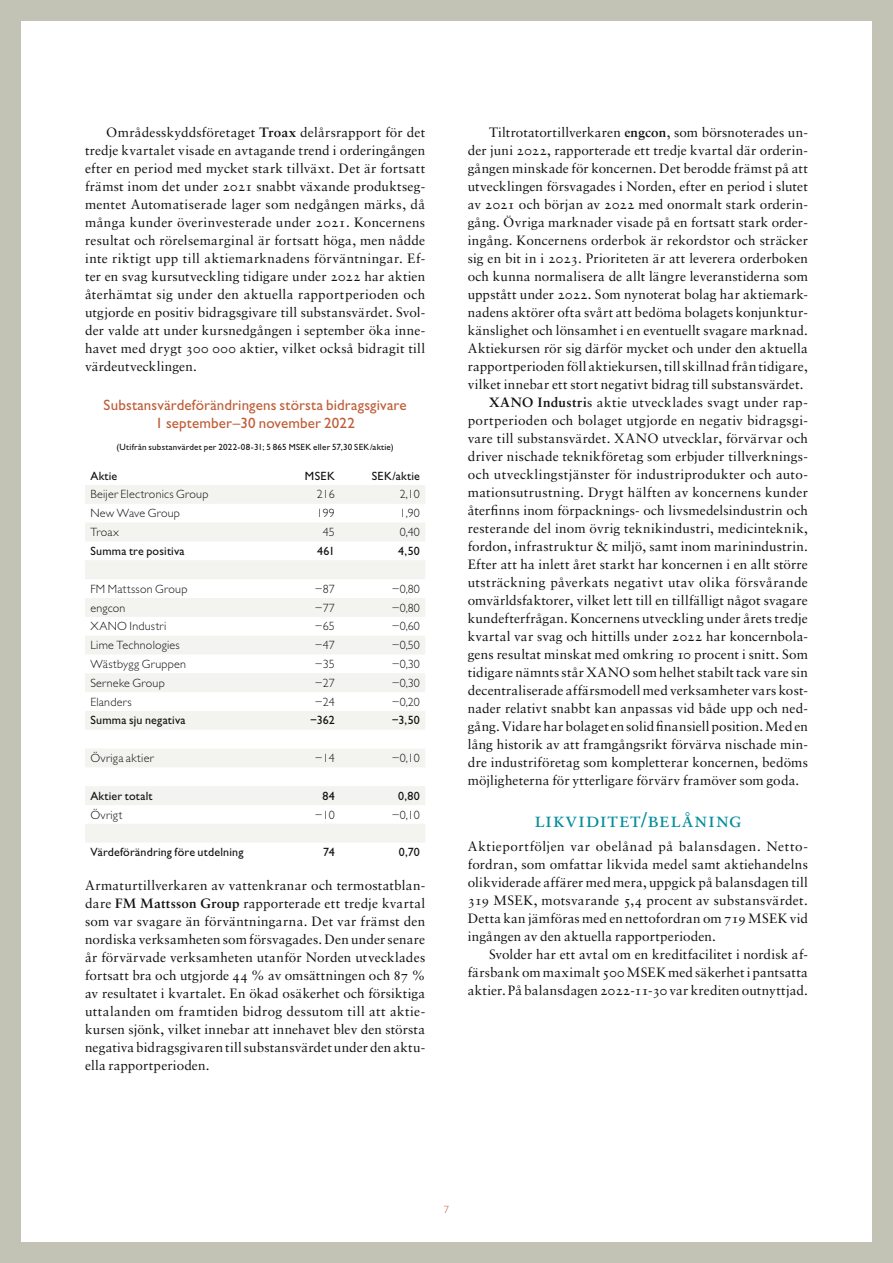
<style>
.page{position:relative;width:893px;height:1263px;background:#c2c2b5}
.page>*{position:absolute;margin:0;border:0;box-sizing:border-box;transform-origin:0 0}
.t1{font:21px "Sabon LT Std";letter-spacing:.035em;color:#008d9b}
.t2{font:15px/18px "Gill Sans Std";letter-spacing:.01em;color:#be5c36;text-align:center}
.t3{font:13.5px/18px "Sabon LT Std";letter-spacing:.015em;color:#11110f;text-align:justify}
.t4{font:13.5px "Sabon LT Std";letter-spacing:.035em;color:#11110f}
.t5{font:300 12px "Gill Sans Std";letter-spacing:.02em;color:#11110f}
.t6{font:12px "Gill Sans Std";letter-spacing:.015em;color:#11110f}
.t7{font:300 10.5px "Gill Sans Std";color:#be5c36}
.t8{font:9px "Gill Sans Std";letter-spacing:.025em;color:#11110f}
.s1{font-weight:700}
</style>
<div class="page">
<div style="left:21px;top:21px;width:851px;height:1221px;background:#fff"></div>
<svg style="left:85px;top:485px;width:340px;height:357px;fill:#f3f3f0"></svg>
<p class="t3" style="left:85px;top:123px;width:342px;text-indent:21px">Områdesskyddsföretaget <span class="s1">Troax</span> delårsrapport för det tredje kvartalet visade en avtagande trend i orderingången efter en period med mycket stark tillväxt. Det är fortsatt främst inom det under 2021 snabbt växande produktseg&shy;mentet Automatiserade lager som nedgången märks, då många kunder överinvesterade under 2021. Koncernens resultat och rörelsemarginal är fortsatt höga, men nådde inte riktigt upp till aktiemarknadens förväntningar. Ef&shy;ter en svag kursutveckling tidigare under 2022 har aktien återhämtat sig under den aktuella rapportperioden och utgjorde en positiv bidragsgivare till substansvärdet. Svol&shy;der valde att under kursnedgången i september öka inne&shy;havet med drygt 300 000 aktier, vilket också bidragit till värdeutvecklingen.</p>
<p class="t2" style="left:104px;top:396px;width:304px">Substansvärdeförändringens största bidragsgivare<br>1 september–30 november 2022</p>
<p class="t8" style="left:116px;top:442px;width:279px">(Utifrån substanvärdet per 2022-08-31; 5 865 MSEK eller 57,30 SEK/aktie)</p>
<p class="t6" style="left:90px;top:469px;width:29px">Aktie</p>
<p class="t6" style="left:305px;top:469px;width:31px">MSEK</p>
<p class="t6" style="left:372px;top:469px;width:50px">SEK/aktie</p>
<p class="t5" style="left:90px;top:488px;width:120px">Beijer Electronics Group</p>
<p class="t5" style="left:317px;top:488px;width:19px">216</p>
<p class="t5" style="left:400px;top:488px;width:22px">2,10</p>
<p class="t5" style="left:90px;top:506px;width:91px">New Wave Group</p>
<p class="t5" style="left:317px;top:506px;width:19px">199</p>
<p class="t5" style="left:400px;top:506px;width:22px">1,90</p>
<p class="t5" style="left:90px;top:525px;width:30px">Troax</p>
<p class="t5" style="left:323px;top:525px;width:13px">45</p>
<p class="t5" style="left:400px;top:525px;width:22px">0,40</p>
<p class="t6" style="left:90px;top:544px;width:96px">Summa tre positiva</p>
<p class="t6" style="left:317px;top:544px;width:19px">461</p>
<p class="t6" style="left:398px;top:544px;width:23px">4,50</p>
<p class="t5" style="left:90px;top:582px;width:99px">FM Mattsson Group</p>
<p class="t5" style="left:315px;top:582px;width:21px">−87</p>
<p class="t5" style="left:392px;top:582px;width:30px">−0,80</p>
<p class="t5" style="left:90px;top:601px;width:36px">engcon</p>
<p class="t5" style="left:315px;top:601px;width:21px">−77</p>
<p class="t5" style="left:392px;top:601px;width:30px">−0,80</p>
<p class="t5" style="left:90px;top:620px;width:78px">XANO Industri</p>
<p class="t5" style="left:315px;top:620px;width:21px">−65</p>
<p class="t5" style="left:392px;top:620px;width:30px">−0,60</p>
<p class="t5" style="left:90px;top:638px;width:91px">Lime Technologies</p>
<p class="t5" style="left:315px;top:638px;width:21px">−47</p>
<p class="t5" style="left:392px;top:638px;width:30px">−0,50</p>
<p class="t5" style="left:90px;top:657px;width:97px">Wästbygg Gruppen</p>
<p class="t5" style="left:315px;top:657px;width:21px">−35</p>
<p class="t5" style="left:392px;top:657px;width:30px">−0,30</p>
<p class="t5" style="left:90px;top:676px;width:76px">Serneke Group</p>
<p class="t5" style="left:315px;top:676px;width:21px">−27</p>
<p class="t5" style="left:392px;top:676px;width:30px">−0,30</p>
<p class="t5" style="left:90px;top:695px;width:43px">Elanders</p>
<p class="t5" style="left:315px;top:695px;width:21px">−24</p>
<p class="t5" style="left:392px;top:695px;width:30px">−0,20</p>
<p class="t6" style="left:90px;top:713px;width:97px">Summa sju negativa</p>
<p class="t6" style="left:310px;top:713px;width:26px">−362</p>
<p class="t6" style="left:392px;top:713px;width:30px">−3,50</p>
<p class="t5" style="left:90px;top:751px;width:65px">Övriga aktier</p>
<p class="t5" style="left:315px;top:751px;width:21px">−14</p>
<p class="t5" style="left:392px;top:751px;width:30px">−0,10</p>
<p class="t6" style="left:90px;top:789px;width:64px">Aktier totalt</p>
<p class="t6" style="left:322px;top:789px;width:14px">84</p>
<p class="t6" style="left:398px;top:789px;width:23px">0,80</p>
<p class="t5" style="left:90px;top:808px;width:34px">Övrigt</p>
<p class="t5" style="left:315px;top:808px;width:21px">−10</p>
<p class="t5" style="left:392px;top:808px;width:30px">−0,10</p>
<p class="t6" style="left:90px;top:845px;width:155px">Värdeförändring före utdelning</p>
<p class="t6" style="left:323px;top:845px;width:13px">74</p>
<p class="t6" style="left:399px;top:845px;width:23px">0,70</p>
<p class="t3" style="left:85px;top:876px;width:342px">Armaturtillverkaren av vattenkranar och termostatblan&shy;dare <span class="s1">FM Mattsson Group</span> rapporterade ett tredje kvartal som var svagare än förväntningarna. Det var främst den nordiska verksamheten som försvagades. Den under senare år förvärvade verksamheten utanför Norden utvecklades fortsatt bra och utgjorde 44 % av omsättningen och 87 % av resultatet i kvartalet. En ökad osäkerhet och försiktiga uttalanden om framtiden bidrog dessutom till att aktie&shy;kursen sjönk, vilket innebar att innehavet blev den största negativa bidragsgivaren till substansvärdet under den aktu&shy;ella rapportperioden.</p>
<p class="t3" style="left:489px;top:123px;width:320px">Tiltrotatortillverkaren <span class="s1">engcon</span>, som börsnoterades un-</p>
<p class="t3" style="left:468px;top:141px;width:342px">der juni 2022, rapporterade ett tredje kvartal där orderin-</p>
<p class="t3" style="left:468px;top:159px;width:342px">gången minskade för koncernen. Det berodde främst på att</p>
<p class="t3" style="left:468px;top:177px;width:342px">utvecklingen försvagades i Norden, efter en period i slutet</p>
<p class="t3" style="left:468px;top:195px;width:342px">av 2021 och början av 2022 med onormalt stark orderin-</p>
<p class="t3" style="left:468px;top:213px;width:342px">gång. Övriga marknader visade på en fortsatt stark order-</p>
<p class="t3" style="left:468px;top:231px;width:342px">ingång. Koncernens orderbok är rekordstor och sträcker</p>
<p class="t3" style="left:468px;top:249px;width:342px">sig en bit in i 2023. Prioriteten är att leverera orderboken</p>
<p class="t3" style="left:468px;top:267px;width:342px">och kunna normalisera de allt längre leveranstiderna som</p>
<p class="t3" style="left:468px;top:285px;width:342px">uppstått under 2022. Som nynoterat bolag har aktiemark-</p>
<p class="t3" style="left:468px;top:303px;width:342px">nadens aktörer ofta svårt att bedöma bolagets konjunktur-</p>
<p class="t3" style="left:468px;top:321px;width:342px">känslighet och lönsamhet i en eventuellt svagare marknad.</p>
<p class="t3" style="left:468px;top:339px;width:342px">Aktiekursen rör sig därför mycket och under den aktuella</p>
<p class="t3" style="left:468px;top:357px;width:342px">rapportperioden föll aktiekursen, till skillnad från tidigare,</p>
<p class="t3" style="left:468px;top:375px;width:337px">vilket innebar ett stort negativt bidrag till substansvärdet.</p>
<p class="t3" style="left:489px;top:393px;width:320px"><span class="s1">XANO Industri</span>s aktie utvecklades svagt under rap-</p>
<p class="t3" style="left:468px;top:411px;width:342px">portperioden och bolaget utgjorde en negativ bidragsgi-</p>
<p class="t3" style="left:468px;top:429px;width:342px">vare till substansvärdet. XANO utvecklar, förvärvar och</p>
<p class="t3" style="left:468px;top:447px;width:342px">driver nischade teknikföretag som erbjuder tillverknings-</p>
<p class="t4" style="left:468px;top:466px;width:342px">och utvecklingstjänster för industriprodukter och auto-</p>
<p class="t3" style="left:468px;top:483px;width:342px">mationsutrustning. Drygt hälften av koncernens kunder</p>
<p class="t3" style="left:468px;top:501px;width:342px">återfinns inom förpacknings- och livsmedelsindustrin och</p>
<p class="t3" style="left:468px;top:519px;width:342px">resterande del inom övrig teknikindustri, medicinteknik,</p>
<p class="t3" style="left:468px;top:537px;width:342px">fordon, infrastruktur &amp; miljö, samt inom marinindustrin.</p>
<p class="t3" style="left:468px;top:555px;width:342px">Efter att ha inlett året starkt har koncernen i en allt större</p>
<p class="t3" style="left:468px;top:573px;width:342px">utsträckning påverkats negativt utav olika försvårande</p>
<p class="t3" style="left:468px;top:591px;width:342px">omvärldsfaktorer, vilket lett till en tillfälligt något svagare</p>
<p class="t3" style="left:468px;top:609px;width:342px">kundefterfrågan. Koncernens utveckling under årets tredje</p>
<p class="t3" style="left:468px;top:627px;width:342px">kvartal var svag och hittills under 2022 har koncernbola-</p>
<p class="t3" style="left:468px;top:645px;width:342px">gens resultat minskat med omkring 10 procent i snitt. Som</p>
<p class="t3" style="left:468px;top:663px;width:342px">tidigare nämnts står XANO som helhet stabilt tack vare sin</p>
<p class="t3" style="left:468px;top:681px;width:342px">decentraliserade affärsmodell med verksamheter vars kost-</p>
<p class="t3" style="left:468px;top:699px;width:342px">nader relativt snabbt kan anpassas vid både upp och ned-</p>
<p class="t3" style="left:468px;top:717px;width:342px">gång. Vidare har bolaget en solid finansiell position. Med en</p>
<p class="t3" style="left:468px;top:735px;width:342px">lång historik av att framgångsrikt förvärva nischade min-</p>
<p class="t3" style="left:468px;top:753px;width:342px">dre industriföretag som kompletterar koncernen, bedöms</p>
<p class="t3" style="left:468px;top:771px;width:333px">möjligheterna för ytterligare förvärv framöver som goda.</p>
<h1 class="t1" style="left:534px;top:807px;width:209px">likviditet/belåning</h1>
<p class="t3" style="left:468px;top:837px;width:342px">Aktieportföljen var obelånad på balansdagen. Netto&shy;fordran, som omfattar likvida medel samt aktiehandelns olikviderade affärer med mera, uppgick på balansdagen till 319 MSEK, motsvarande 5,4 procent av substansvärdet.<br>Detta kan jämföras med en nettofordran om 719 MSEK vid ingången av den aktuella rapportperioden.</p>
<p class="t3" style="left:468px;top:945px;width:342px;text-indent:21px">Svolder har ett avtal om en kreditfacilitet i nordisk af&shy;färsbank om maximalt 500 MSEK med säkerhet i pantsatta aktier. På balansdagen 2022-11-30 var krediten outnyttjad.</p>
<p class="t7" style="left:444px;top:1204px;width:7px">7</p>
</div>
